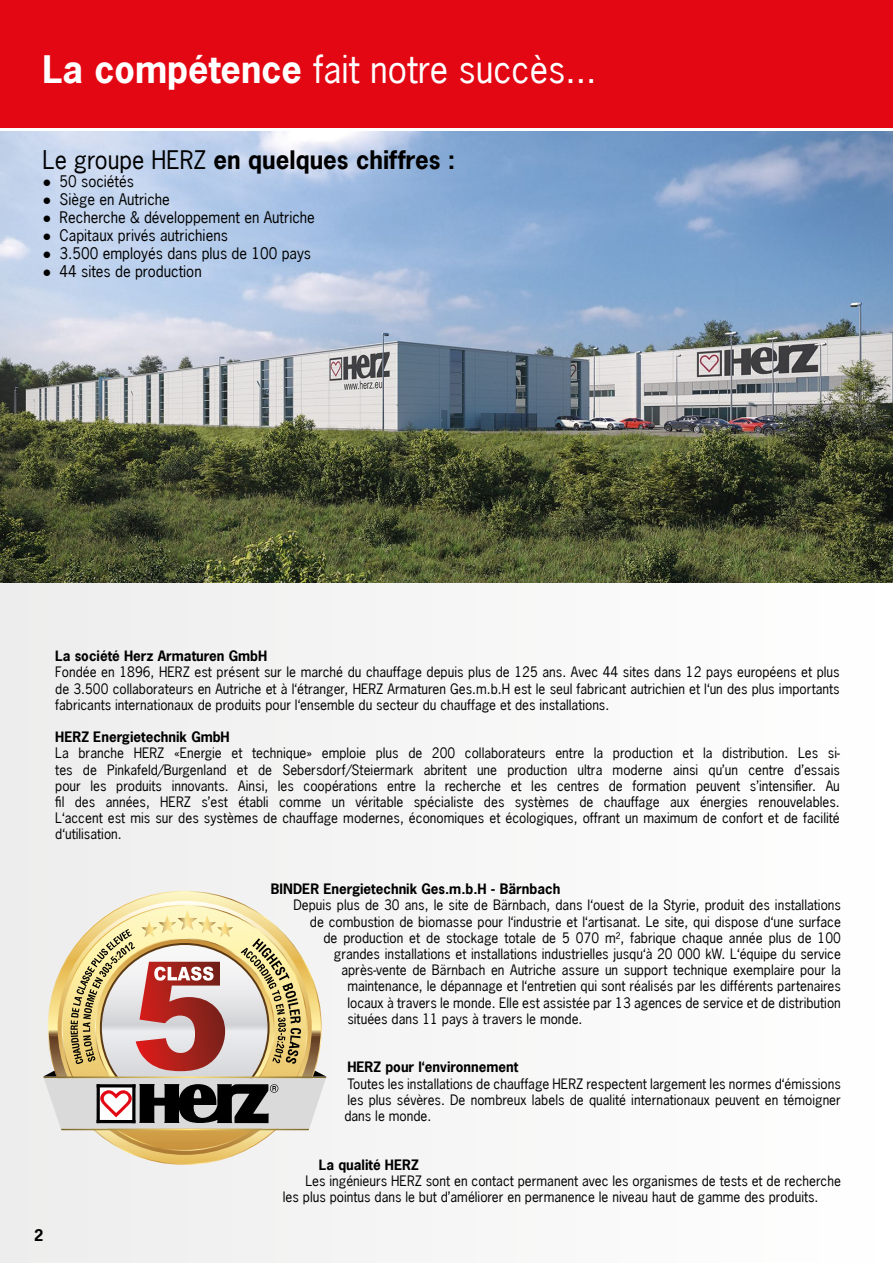
<style>
.page{position:relative;width:893px;height:1263px;background:#fff}
.page>*{position:absolute;margin:0;border:0;box-sizing:border-box;transform-origin:0 0}
.t1{font:36px "News Gothic LT";color:#fff}
.t2{font:700 24px "News Gothic LT";color:#000}
.t3{font:15px "News Gothic LT";color:#000}
.t4{font:700 15px "News Gothic LT";color:#000}
.t5{font:13.5px/16.2px "News Gothic LT";color:#000;text-align:justify}
.t6{font:700 13.5px "News Gothic LT";color:#000}
.s1{font-weight:700}
.s2{font-weight:400}
.s3{font-family:"Arial"}
</style>
<div class="page">
<div style="left:0;top:0;width:893px;height:128px;background:#e30613"></div>
<div style="left:0;top:583px;width:893px;height:680px;background:#f7f7f7"></div>
<img style="left:0;top:132px;width:893px;height:451px">
<svg style="left:49px;top:892px;width:272px;height:272px;background:#ead28f"></svg>
<svg style="left:63px;top:906px;width:244px;height:244px;background:#e0bd73"></svg>
<img style="left:177px;top:910px;width:20px;height:19px">
<img style="left:158px;top:915px;width:18px;height:14px">
<img style="left:141px;top:921px;width:16px;height:8px">
<img style="left:198px;top:915px;width:18px;height:14px">
<img style="left:217px;top:921px;width:16px;height:8px">
<svg style="left:43px;top:929px;width:283px;height:201px"></svg>
<h1 class="t1" style="left:43px;top:47px;width:556px"><span class="s1">La compétence</span> fait notre succès...</h1>
<h2 class="t2" style="left:43px;top:144px;width:414px"><span class="s2">Le groupe HERZ</span> en quelques chiffres :</h2>
<p class="t3" style="left:43px;top:171px;width:93px"><span class="s3">●</span> 50 sociétés</p>
<p class="t3" style="left:43px;top:189px;width:129px"><span class="s3">●</span> Siège en Autriche</p>
<p class="t3" style="left:43px;top:207px;width:274px"><span class="s3">●</span> Recherche &amp; développement en Autriche</p>
<p class="t3" style="left:43px;top:225px;width:187px"><span class="s3">●</span> Capitaux privés autrichiens</p>
<p class="t3" style="left:43px;top:243px;width:270px"><span class="s3">●</span> 3.500 employés dans plus de 100 pays</p>
<p class="t3" style="left:43px;top:261px;width:161px"><span class="s3">●</span> 44 sites de production</p>
<p class="t6" style="left:55px;top:647px;width:213px">La société Herz Armaturen GmbH</p>
<p class="t5" style="left:55px;top:664px;width:786px">Fondée en 1896, HERZ est présent sur le marché du chauffage depuis plus de 125 ans. Avec 44 sites dans 12 pays européens et plus de 3.500 collaborateurs en Autriche et à l‘étranger, HERZ Armaturen Ges.m.b.H est le seul fabricant autrichien et l‘un des plus importants fabricants internationaux de produits pour l‘ensemble du secteur du chauffage et des installations.</p>
<p class="t6" style="left:55px;top:728px;width:176px">HERZ Energietechnik GmbH</p>
<p class="t5" style="left:55px;top:745px;width:786px">La branche HERZ «Energie et technique» emploie plus de 200 collaborateurs entre la production et la distribution. Les si&shy;tes de Pinkafeld/Burgenland et de Sebersdorf/Steiermark abritent une production ultra moderne ainsi qu’un centre d’essais pour les produits innovants. Ainsi, les coopérations entre la recherche et les centres de formation peuvent s’intensifier. Au fil des années, HERZ s’est établi comme un véritable spécialiste des systèmes de chauffage aux énergies renouvelables.<br>L‘accent est mis sur des systèmes de chauffage modernes, économiques et écologiques, offrant un maximum de confort et de facilité d‘utilisation.</p>
<p class="t4" style="left:34px;top:1225px;width:11px">2</p>
<p class="t6" style="left:271px;top:880px;width:291px">BINDER Energietechnik Ges.m.b.H - Bärnbach</p>
<p class="t5" style="left:293px;top:897px;width:549px">Depuis plus de 30 ans, le site de Bärnbach, dans l‘ouest de la Styrie, produit des installations</p>
<p class="t5" style="left:310px;top:913px;width:532px">de combustion de biomasse pour l‘industrie et l‘artisanat. Le site, qui dispose d‘une surface</p>
<p class="t5" style="left:323px;top:929px;width:519px">de production et de stockage totale de 5 070 m², fabrique chaque année plus de 100</p>
<p class="t5" style="left:334px;top:946px;width:508px">grandes installations et installations industrielles jusqu‘à 20 000 kW. L‘équipe du service</p>
<p class="t5" style="left:341px;top:962px;width:501px">après-vente de Bärnbach en Autriche assure un support technique exemplaire pour la</p>
<p class="t5" style="left:347px;top:978px;width:495px">maintenance, le dépannage et l‘entretien qui sont réalisés par les différents partenaires</p>
<p class="t5" style="left:347px;top:994px;width:495px">locaux à travers le monde. Elle est assistée par 13 agences de service et de distribution</p>
<p class="t5" style="left:347px;top:1010px;width:237px">situées dans 11 pays à travers le monde.</p>
<p class="t6" style="left:347px;top:1058px;width:172px">HERZ pour l‘environnement</p>
<p class="t5" style="left:344px;top:1075px;width:498px">Toutes les installations de chauffage HERZ respectent largement les normes d‘émissions les plus sévères. De nombreux labels de qualité internationaux peuvent en témoigner dans le monde.</p>
<p class="t6" style="left:319px;top:1155px;width:101px">La qualité HERZ</p>
<p class="t5" style="left:283px;top:1172px;width:559px;text-indent:23px">Les ingénieurs HERZ sont en contact permanent avec les organismes de tests et de recherche les plus pointus dans le but d’améliorer en permanence le niveau haut de gamme des produits.</p>
</div>
